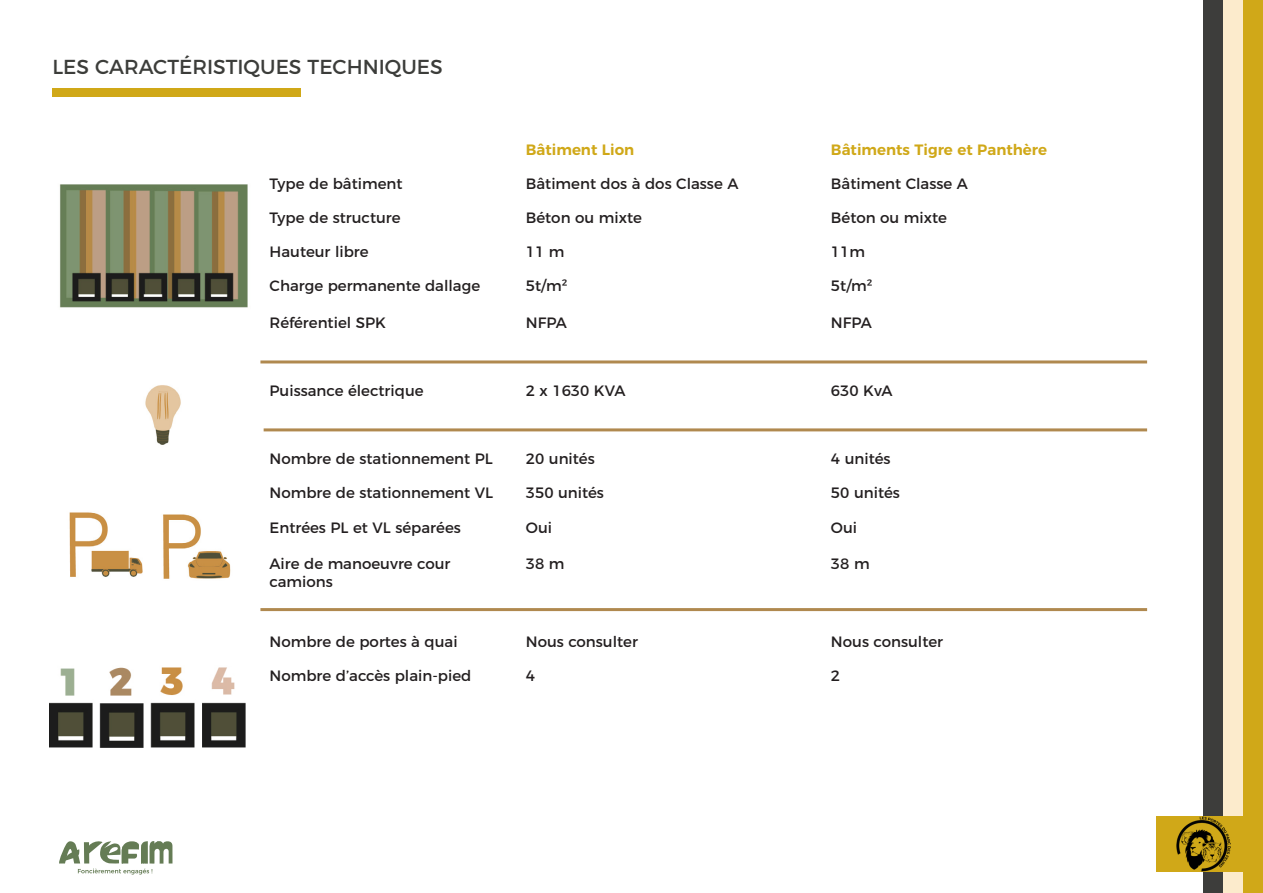
<style>
.page{position:relative;width:1263px;height:893px;background:#fff}
.page>*{position:absolute;margin:0;border:0;box-sizing:border-box;transform-origin:0 0}
.t1{font:20.25px "Montserrat";color:#3c3d3a}
.t2{font:15px/18px "Montserrat";color:#231f20}
.t3{font:600 15px "Montserrat";color:#d0a818}
</style>
<div class="page">
<div style="left:1223px;top:0;width:20px;height:893px;background:#fcebcc"></div>
<div style="left:1243px;top:0;width:20px;height:893px;background:#d0a818"></div>
<div style="left:1203px;top:0;width:20px;height:893px;background:#3d3d3b"></div>
<svg style="left:59px;top:841px;width:113px;height:33px"></svg>
<div style="left:52px;top:88px;width:249px;height:9px;background:#d0a818"></div>
<div style="left:1157px;top:817px;width:96px;height:55px;background:#d0a818"></div>
<img style="left:1176px;top:817px;width:55px;height:55px">
<img style="left:59px;top:184px;width:189px;height:124px">
<img style="left:69px;top:512px;width:162px;height:67px">
<img style="left:49px;top:667px;width:197px;height:80px">
<img style="left:145px;top:385px;width:36px;height:60px">
<hr style="left:260px;top:608px;width:887px;height:3px;background:#b0894f">
<hr style="left:260px;top:360px;width:887px;height:3px;background:#b0894f">
<hr style="left:264px;top:428px;width:883px;height:3px;background:#b0894f">
<p class="t1" style="left:52px;top:50px;width:392px">LES CARACTÉRISTIQUES TECHNIQUES</p>
<p class="t3" style="left:526px;top:137px;width:110px">Bâtiment Lion</p>
<p class="t3" style="left:831px;top:137px;width:218px">Bâtiments Tigre et Panthère</p>
<p class="t2" style="left:270px;top:173px;width:135px">Type de bâtiment</p>
<p class="t2" style="left:526px;top:173px;width:214px">Bâtiment dos à dos Classe A</p>
<p class="t2" style="left:831px;top:173px;width:138px">Bâtiment Classe A</p>
<p class="t2" style="left:270px;top:207px;width:133px">Type de structure</p>
<p class="t2" style="left:526px;top:207px;width:117px">Béton ou mixte</p>
<p class="t2" style="left:831px;top:207px;width:117px">Béton ou mixte</p>
<p class="t2" style="left:270px;top:241px;width:101px">Hauteur libre</p>
<p class="t2" style="left:526px;top:241px;width:40px">11 m</p>
<p class="t2" style="left:831px;top:241px;width:36px">11m</p>
<p class="t2" style="left:270px;top:275px;width:212px">Charge permanente dallage</p>
<p class="t2" style="left:526px;top:275px;width:43px">5t/m²</p>
<p class="t2" style="left:831px;top:275px;width:43px">5t/m²</p>
<p class="t2" style="left:270px;top:313px;width:118px">Référentiel SPK</p>
<p class="t2" style="left:526px;top:313px;width:43px">NFPA</p>
<p class="t2" style="left:831px;top:313px;width:43px">NFPA</p>
<p class="t2" style="left:270px;top:381px;width:156px">Puissance électrique</p>
<p class="t2" style="left:526px;top:381px;width:101px">2 x 1630 KVA</p>
<p class="t2" style="left:831px;top:381px;width:63px">630 KvA</p>
<p class="t2" style="left:270px;top:449px;width:225px">Nombre de stationnement PL</p>
<p class="t2" style="left:526px;top:449px;width:70px">20 unités</p>
<p class="t2" style="left:831px;top:449px;width:61px">4 unités</p>
<p class="t2" style="left:270px;top:483px;width:225px">Nombre de stationnement VL</p>
<p class="t2" style="left:526px;top:483px;width:80px">350 unités</p>
<p class="t2" style="left:831px;top:483px;width:70px">50 unités</p>
<p class="t2" style="left:270px;top:517px;width:193px">Entrées PL et VL séparées</p>
<p class="t2" style="left:526px;top:517px;width:28px">Oui</p>
<p class="t2" style="left:831px;top:517px;width:28px">Oui</p>
<p class="t2" style="left:270px;top:553px;width:182px">Aire de manoeuvre cour camions</p>
<p class="t2" style="left:526px;top:553px;width:40px">38 m</p>
<p class="t2" style="left:831px;top:553px;width:40px">38 m</p>
<p class="t2" style="left:270px;top:631px;width:190px">Nombre de portes à quai</p>
<p class="t2" style="left:526px;top:631px;width:114px">Nous consulter</p>
<p class="t2" style="left:831px;top:631px;width:114px">Nous consulter</p>
<p class="t2" style="left:270px;top:665px;width:203px">Nombre d’accès plain-pied</p>
<p class="t2" style="left:526px;top:665px;width:11px">4</p>
<p class="t2" style="left:831px;top:665px;width:11px">2</p>
</div>
